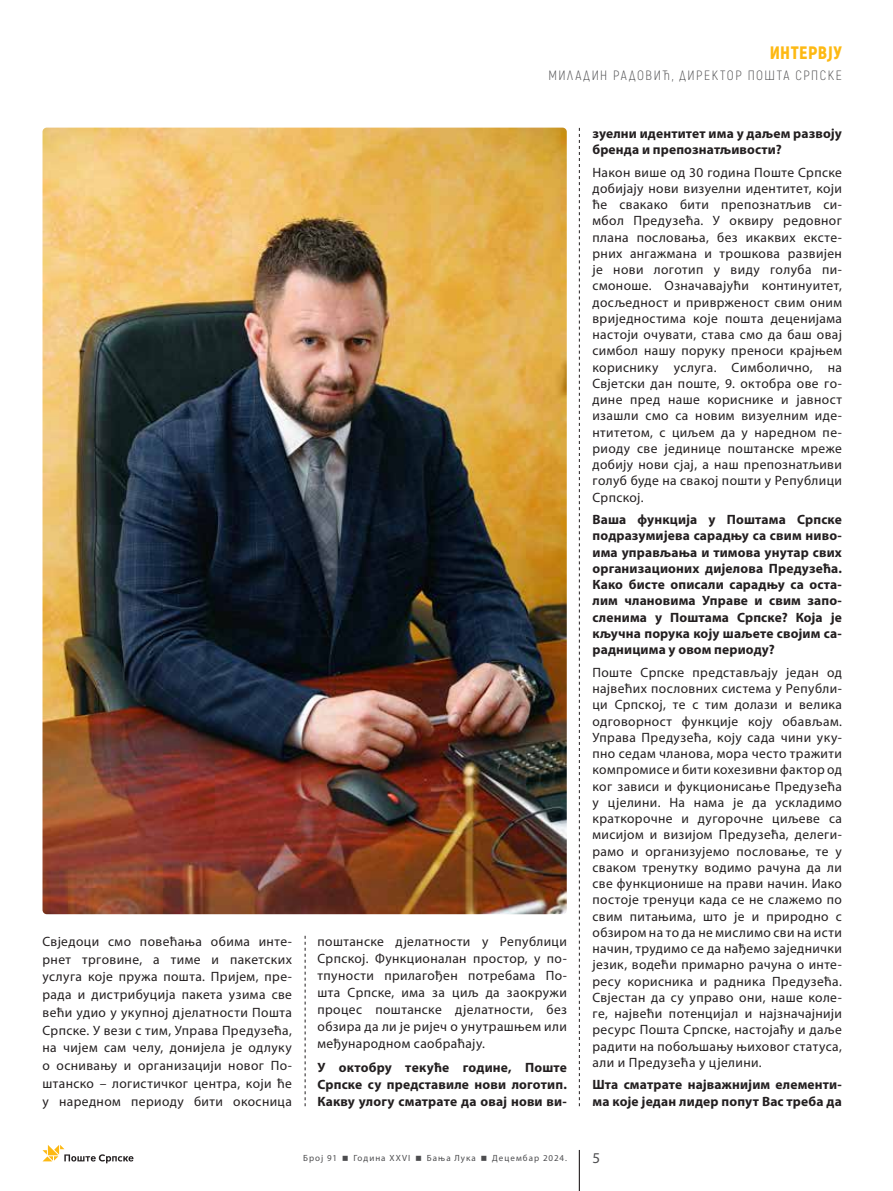
<style>
.page{position:relative;width:893px;height:1191px;background:#fff}
.page>*{position:absolute;margin:0;border:0;box-sizing:border-box;transform-origin:0 0}
.t1{font:900 18px "Akrobat";letter-spacing:.02em;color:#fdb913}
.t2{font:15px "Myriad Pro";color:#4d4d4f}
.t3{font:13.5px/16.2px "Myriad Pro";letter-spacing:.03em;color:#231f20;text-align:justify}
.t4{font:700 13.5px/16.2px "Myriad Pro";letter-spacing:.01em;color:#231f20;text-align:justify}
.t5{font:300 13.5px "Akrobat";letter-spacing:.115em;color:#4d4d4f}
.t6{font:9px "Myriad Pro";letter-spacing:.115em;color:#4d4d4f}
</style>
<div class="page">
<img style="left:43px;top:128px;width:524px;height:786px">
<hr style="left:579px;top:1150px;width:1px;height:41px;background:#231f20">
<svg style="left:43px;top:1145px;width:90px;height:18px"></svg>
<svg style="left:305px;top:935px;width:1px;height:171px"></svg>
<svg style="left:579px;top:128px;width:1px;height:978px"></svg>
<h1 class="t1" style="left:770px;top:41px;width:74px">ИНТЕРВЈУ</h1>
<p class="t5" style="left:548px;top:67px;width:295px">МИЛАДИН РАДОВИЋ, ДИРЕКТОР ПОШТА СРПСКЕ</p>
<p class="t3" style="left:43px;top:932px;width:251px;line-height:17.7px">Свједоци смо повећања обима инте&shy;рнет трговине, а тиме и пакетских услуга које пружа пошта. Пријем, пре&shy;рада и дистрибуција пакета узима све већи удио у укупној дјелатности Пошта Српске. У вези с тим, Управа Предузећа, на чијем сам челу, донијела је одлуку о оснивању и организацији новог По&shy;штанско – логистичког центра, који ће у наредном периоду бити окосница</p>
<p class="t3" style="left:317px;top:932px;width:251px;line-height:17.1px">поштанске дјелатности у Републици Српској. Функционалан простор, у по&shy;тпуности прилагођен потребама По&shy;шта Српске, има за циљ да заокружи процес поштанске дјелатности, без обзира да ли је ријеч о унутрашњем или међународном саобраћају.</p>
<p class="t4" style="left:317px;top:1058px;width:251px;line-height:17.1px">У октобру текуће године, Поште Српске су представиле нови логотип.<br>Какву улогу сматрате да овај нови ви-</p>
<p class="t4" style="left:592px;top:125px;width:251px">зуелни идентитет има у даљем развоју бренда и препознатљивости?</p>
<p class="t3" style="left:592px;top:164px;width:251px">Након више од 30 година Поште Српске добијају нови визуелни идентитет, који ће свакако бити препознатљив си&shy;мбол Предузећа. У оквиру редовног плана пословања, без икаквих ексте&shy;рних ангажмана и трошкова развијен је нови логотип у виду голуба пи&shy;смоноше. Означавајући континуитет, досљедност и приврженост свим оним вриједностима које пошта деценијама настоји очувати, става смо да баш овај симбол нашу поруку преноси крајњем кориснику услуга. Симболично, на Свјетски дан поште, 9. октобра ове го&shy;дине пред наше кориснике и јавност изашли смо са новим визуелним иде&shy;нтитетом, с циљем да у наредном пе&shy;риоду све јединице поштанске мреже добију нови сјај, а наш препознатљиви голуб буде на свакој пошти у Републици Српској.</p>
<p class="t4" style="left:592px;top:511px;width:251px">Ваша функција у Поштама Српске подразумијева сарадњу са свим ниво&shy;има управљања и тимова унутар свих организационих дијелова Предузећа.<br>Како бисте описали сарадњу са оста&shy;лим члановима Управе и свим запо&shy;сленима у Поштама Српске? Која је кључна порука коју шаљете својим са&shy;радницима у овом периоду?</p>
<p class="t3" style="left:592px;top:664px;width:251px">Поште Српске представљају један од највећих пословних система у Републи&shy;ци Српској, те с тим долази и велика одговорност функције коју обављам.<br>Управа Предузећа, коју сада чини уку&shy;пно седам чланова, мора често тражити компромисе и бити кохезивни фактор од ког зависи и фукционисање Предузећа у цјелини. На нама је да ускладимо краткорочне и дугорочне циљеве са мисијом и визијом Предузећа, делеги&shy;рамо и организујемо пословање, те у сваком тренутку водимо рачуна да ли све функционише на прави начин. Иако постоје тренуци када се не слажемо по свим питањима, што је и природно с обзиром на то да не мислимо сви на исти начин, трудимо се да нађемо заједнички језик, водећи примарно рачуна о инте&shy;ресу корисника и радника Предузећа.<br>Свјестан да су управо они, наше коле&shy;ге, највећи потенцијал и најзначајнији ресурс Пошта Српске, настојаћу и даље радити на побољшању њиховог статуса, али и Предузећа у цјелини.</p>
<p class="t4" style="left:592px;top:1076px;width:251px">Шта сматрате најважнијим елементи&shy;ма које један лидер попут Вас треба да</p>
<p class="t6" style="left:303px;top:1152px;width:35px">Број 91</p>
<p class="t6" style="left:353px;top:1152px;width:58px">Година XXVI</p>
<p class="t6" style="left:427px;top:1152px;width:51px">Бања Лука</p>
<p class="t6" style="left:492px;top:1152px;width:76px">Децембар 2024.</p>
<p class="t2" style="left:592px;top:1148px;width:9px">5</p>
</div>
